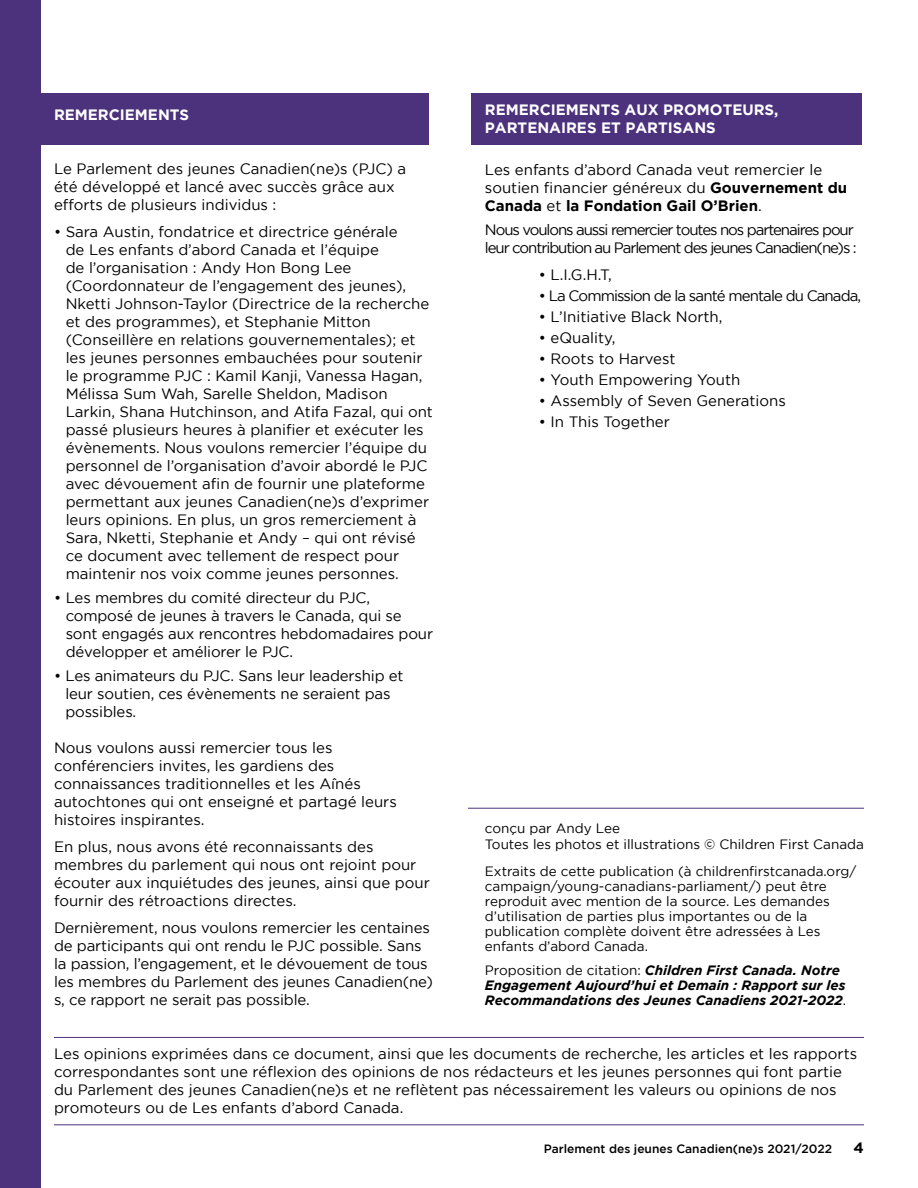
<style>
.page{position:relative;width:918px;height:1188px;background:#fff}
.page>*{position:absolute;margin:0;border:0;box-sizing:border-box;transform-origin:0 0}
.t1{font:15px/18px "Gotham";color:#000}
.t2{font:15px/18px "Gotham";letter-spacing:-.07em;color:#000}
.t3{font:700 15px/18px "Gotham";color:#fff}
.t4{font:15px "Gotham";letter-spacing:-.06em;color:#000}
.t5{font:700 15px "Gotham";color:#000}
.t6{font:13.5px/15px "Gotham";color:#000}
.t7{font:italic 700 13.5px/15px "Gotham";color:#000}
.t8{font:500 12px "Gotham";color:#000}
.s1{font-weight:700}
.s2{font-weight:400;font-style:normal}
</style>
<div class="page">
<div style="left:471px;top:93px;width:390px;height:52px;background:#4c317d"></div>
<div style="left:40px;top:93px;width:389px;height:52px;background:#4c317d"></div>
<hr style="left:54px;top:1124px;width:810px;height:1px;background:#4c317d">
<hr style="left:54px;top:1037px;width:810px;height:1px;background:#4c317d">
<hr style="left:468px;top:808px;width:396px;height:1px;background:#4c317d">
<div style="left:0;top:0;width:40px;height:1188px;background:#4c317d"></div>
<p class="t3" style="left:54px;top:106px;width:137px">REMERCIEMENTS</p>
<p class="t1" style="left:54px;top:160px;width:354px">Le Parlement des jeunes Canadien(ne)s (PJC) a été développé et lancé avec succès grâce aux efforts de plusieurs individus :</p>
<p class="t1" style="left:66px;top:223px;width:369px;text-indent:-12px">• Sara Austin, fondatrice et directrice générale<br>de Les enfants d’abord Canada et l’équipe<br>de l’organisation : Andy Hon Bong Lee (Coordonnateur de l’engagement des jeunes), Nketti Johnson-Taylor (Directrice de la recherche et des programmes), et Stephanie Mitton (Conseillère en relations gouvernementales); et les jeunes personnes embauchées pour soutenir le programme PJC : Kamil Kanji, Vanessa Hagan, Mélissa Sum Wah, Sarelle Sheldon, Madison Larkin, Shana Hutchinson, and Atifa Fazal, qui ont passé plusieurs heures à planifier et exécuter les évènements. Nous voulons remercier l’équipe du personnel de l’organisation d’avoir abordé le PJC avec dévouement afin de fournir une plateforme permettant aux jeunes Canadien(ne)s d’exprimer leurs opinions. En plus, un gros remerciement à Sara, Nketti, Stephanie et Andy – qui ont révisé ce document avec tellement de respect pour maintenir nos voix comme jeunes personnes.</p>
<p class="t1" style="left:66px;top:589px;width:369px;text-indent:-12px">• Les membres du comité directeur du PJC, composé de jeunes à travers le Canada, qui se sont engagés aux rencontres hebdomadaires pour développer et améliorer le PJC.</p>
<p class="t1" style="left:65px;top:667px;width:340px;text-indent:-11px">• Les animateurs du PJC. Sans leur leadership et leur soutien, ces évènements ne seraient pas possibles.</p>
<p class="t1" style="left:54px;top:739px;width:344px">Nous voulons aussi remercier tous les conférenciers invites, les gardiens des connaissances traditionnelles et les Aînés autochtones qui ont enseigné et partagé leurs histoires inspirantes.</p>
<p class="t1" style="left:54px;top:838px;width:377px">En plus, nous avons été reconnaissants des membres du parlement qui nous ont rejoint pour écouter aux inquiétudes des jeunes, ainsi que pour fournir des rétroactions directes.</p>
<p class="t1" style="left:54px;top:919px;width:381px">Dernièrement, nous voulons remercier les centaines de participants qui ont rendu le PJC possible. Sans la passion, l’engagement, et le dévouement de tous les membres du Parlement des jeunes Canadien(ne) s, ce rapport ne serait pas possible.</p>
<p class="t3" style="left:485px;top:101px;width:295px">REMERCIEMENTS AUX PROMOTEURS,<br>PARTENAIRES ET PARTISANS</p>
<p class="t1" style="left:485px;top:161px;width:364px">Les enfants d’abord Canada veut remercier le soutien financier généreux du <span class="s1">Gouvernement du<br>Canada</span> et <span class="s1">la Fondation Gail O’Brien</span>.</p>
<p class="t2" style="left:485px;top:221px;width:373px">Nous voulons aussi remercier toutes nos partenaires pour leur contribution au Parlement des jeunes Canadien(ne)s :</p>
<p class="t1" style="left:539px;top:266px;width:74px">• L.I.G.H.T,</p>
<p class="t4" style="left:539px;top:288px;width:324px">• La Commission de la santé mentale du Canada,</p>
<p class="t1" style="left:539px;top:308px;width:185px">• L’Initiative Black North,</p>
<p class="t1" style="left:539px;top:329px;width:78px">• eQuality,</p>
<p class="t1" style="left:539px;top:350px;width:138px">• Roots to Harvest</p>
<p class="t1" style="left:539px;top:371px;width:203px">• Youth Empowering Youth</p>
<p class="t1" style="left:539px;top:392px;width:248px">• Assembly of Seven Generations</p>
<p class="t1" style="left:539px;top:413px;width:133px">• In This Together</p>
<p class="t6" style="left:485px;top:820px;width:381px;line-height:16.2px">conçu par Andy Lee<br>Toutes les photos et illustrations © Children First Canada</p>
<p class="t6" style="left:485px;top:864px;width:373px">Extraits de cette publication (à childrenfirstcanada.org/ campaign/young-canadians-parliament/) peut être reproduit avec mention de la source. Les demandes d’utilisation de parties plus importantes ou de la publication complète doivent être adressées à Les enfants d’abord Canada.</p>
<p class="t7" style="left:485px;top:963px;width:363px"><span class="s2">Proposition de citation:</span> Children First Canada. Notre<br>Engagement Aujourd’hui et Demain : Rapport sur les<br>Recommandations des Jeunes Canadiens 2021-2022<span class="s2">.</span></p>
<p class="t1" style="left:54px;top:1044px;width:805px">Les opinions exprimées dans ce document, ainsi que les documents de recherche, les articles et les rapports correspondantes sont une réflexion des opinions de nos rédacteurs et les jeunes personnes qui font partie du Parlement des jeunes Canadien(ne)s et ne reflètent pas nécessairement les valeurs ou opinions de nos promoteurs ou de Les enfants d’abord Canada.</p>
<p class="t8" style="left:544px;top:1142px;width:290px">Parlement des jeunes Canadien(ne)s 2021/2022</p>
<p class="t5" style="left:854px;top:1139px;width:12px">4</p>
</div>
